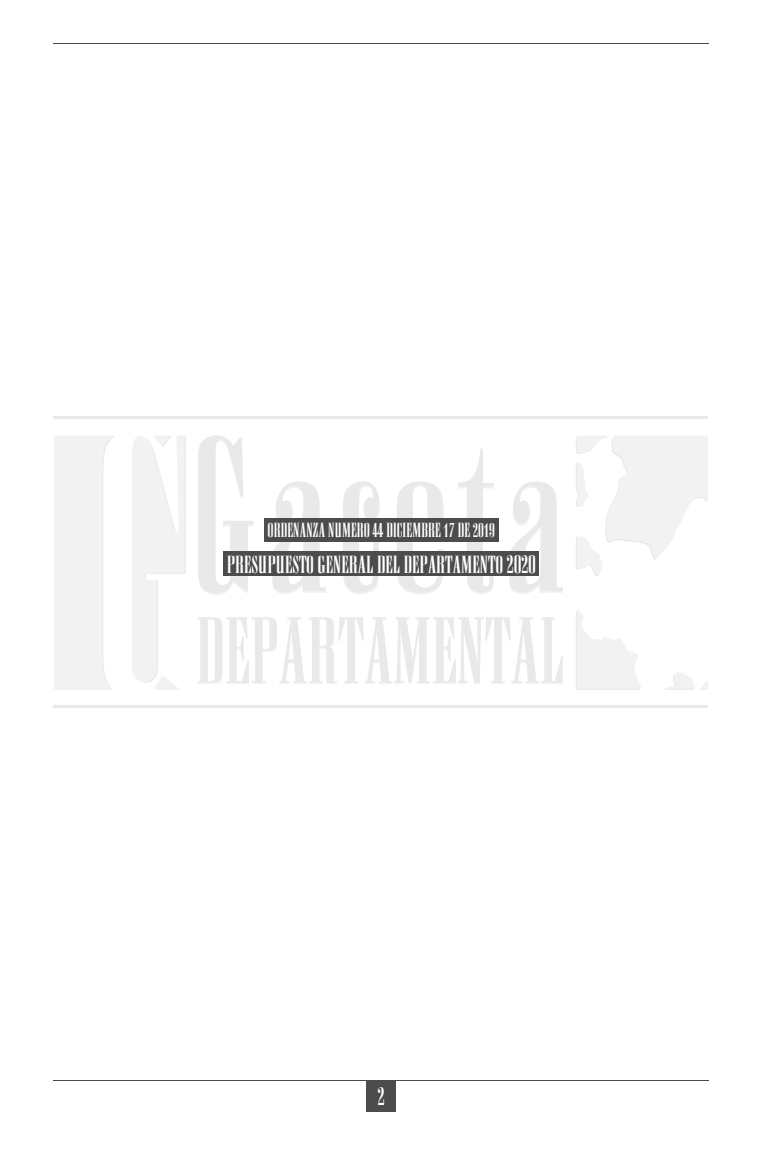
<style>
.page{position:relative;width:762px;height:1159px;background:#fff}
.page>*{position:absolute;margin:0;border:0;box-sizing:border-box;transform-origin:0 0}
.t1{font:22.5px "Anatevka";color:#fff}
.t2{font:21.25px "Anatevka";color:#fff}
.t3{font:17.5px "Anatevka";color:#fff;scale:.96 1}
.s1{font-size:22.5px}
</style>
<div class="page">
<svg style="left:198px;top:435px;width:55px;height:160px"></svg>
<svg style="left:272px;top:481px;width:54px;height:113px"></svg>
<svg style="left:343px;top:481px;width:36px;height:113px"></svg>
<svg style="left:397px;top:482px;width:46px;height:112px"></svg>
<svg style="left:458px;top:448px;width:36px;height:146px"></svg>
<svg style="left:509px;top:481px;width:54px;height:113px"></svg>
<svg style="left:197px;top:617px;width:366px;height:67px"></svg>
<hr style="left:54px;top:705px;width:654px;height:2px;background:#4b4c4d">
<hr style="left:54px;top:416px;width:654px;height:2px;background:#4b4c4d">
<svg style="left:132px;top:436px;width:54px;height:253px"></svg>
<svg style="left:54px;top:436px;width:60px;height:253px"></svg>
<svg style="left:576px;top:436px;width:132px;height:140px"></svg>
<svg style="left:664px;top:672px;width:44px;height:18px"></svg>
<svg style="left:576px;top:610px;width:65px;height:80px"></svg>
<div style="left:366px;top:1080px;width:30px;height:31px;background:#4b4c4d"></div>
<hr style="left:53px;top:1080px;width:656px;height:1px;background:#4b4c4d">
<hr style="left:53px;top:43px;width:656px;height:1px;background:#4b4c4d">
<div style="left:264px;top:519px;width:234px;height:23px;background:#4b4c4d"></div>
<div style="left:223px;top:551px;width:316px;height:25px;background:#4b4c4d"></div>
<p class="t3" style="left:267px;top:519px;width:238px">ORDENANZA NUMERO 44 DICIEMBRE 17 DE 2019</p>
<p class="t2" style="left:226px;top:551px;width:310px">PRESUPUESTO GENERAL DEL DEPARTAMENTO <span class="s1">2020</span></p>
<p class="t1" style="left:377px;top:1082px;width:9px">2</p>
</div>
